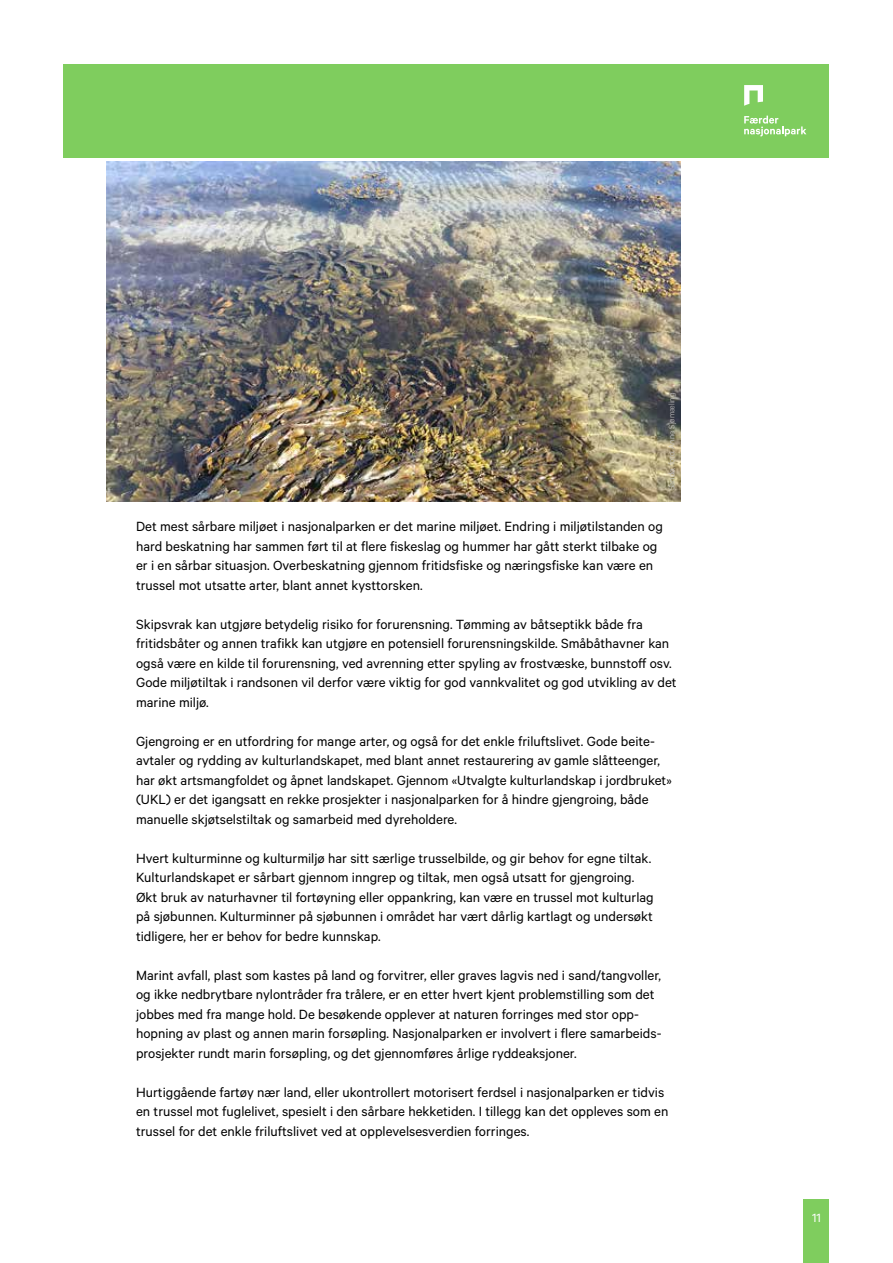
<style>
.page{position:relative;width:893px;height:1263px;background:#fff}
.page>*{position:absolute;margin:0;border:0;box-sizing:border-box;transform-origin:0 0}
.t1{font:15px/19.5px "Calibre";color:#000}
.t2{font:13.5px "Calibre";color:#fff}
.t3{font:300 9px "Calibre";color:#cecdcd}
</style>
<div class="page">
<div style="left:804px;top:1199px;width:25px;height:64px;background:#7fcd5e"></div>
<div style="left:64px;top:64px;width:765px;height:93px;background:#7fcd5e"></div>
<svg style="left:744px;top:116px;width:62px;height:20px"></svg>
<svg style="left:744px;top:85px;width:19px;height:21px"></svg>
<img style="left:106px;top:162px;width:574px;height:340px">
<p class="t3" style="left:666px;top:490px;width:99px;rotate:-90deg">Sandø, foto: Anne Sjømæling</p>
<p class="t1" style="left:136px;top:516px;width:528px">Det mest sårbare miljøet i nasjonalparken er det marine miljøet. Endring i miljøtilstanden og hard beskatning har sammen ført til at flere fiskeslag og hummer har gått sterkt tilbake og er i en sårbar situasjon. Overbeskatning gjennom fritidsfiske og næringsfiske kan være en trussel mot utsatte arter, blant annet kysttorsken.</p>
<p class="t1" style="left:136px;top:614px;width:542px">Skipsvrak kan utgjøre betydelig risiko for forurensning. Tømming av båtseptikk både fra fritidsbåter og annen trafikk kan utgjøre en potensiell forurensningskilde. Småbåthavner kan også være en kilde til forurensning, ved avrenning etter spyling av frostvæske, bunnstoff osv.<br>Gode miljøtiltak i randsonen vil derfor være viktig for god vannkvalitet og god utvikling av det marine miljø.</p>
<p class="t1" style="left:136px;top:731px;width:537px">Gjengroing er en utfordring for mange arter, og også for det enkle friluftslivet. Gode beite&shy;avtaler og rydding av kulturlandskapet, med blant annet restaurering av gamle slåtteenger, har økt artsmangfoldet og åpnet landskapet. Gjennom «Utvalgte kulturlandskap i jordbruket» (UKL) er det igangsatt en rekke prosjekter i nasjonalparken for å hindre gjengroing, både manuelle skjøtselstiltak og samarbeid med dyreholdere.</p>
<p class="t1" style="left:136px;top:848px;width:519px">Hvert kulturminne og kulturmiljø har sitt særlige trusselbilde, og gir behov for egne tiltak.<br>Kulturlandskapet er sårbart gjennom inngrep og tiltak, men også utsatt for gjengroing.<br>Økt bruk av naturhavner til fortøyning eller oppankring, kan være en trussel mot kulturlag på sjøbunnen. Kulturminner på sjøbunnen i området har vært dårlig kartlagt og undersøkt tidligere, her er behov for bedre kunnskap.</p>
<p class="t1" style="left:136px;top:965px;width:527px">Marint avfall, plast som kastes på land og forvitrer, eller graves lagvis ned i sand/tangvoller, og ikke nedbrytbare nylontråder fra trålere, er en etter hvert kjent problemstilling som det jobbes med fra mange hold. De besøkende opplever at naturen forringes med stor opp&shy;hopning av plast og annen marin forsøpling. Nasjonalparken er involvert i flere samarbeids&shy;prosjekter rundt marin forsøpling, og det gjennomføres årlige ryddeaksjoner.</p>
<p class="t1" style="left:136px;top:1082px;width:534px">Hurtiggående fartøy nær land, eller ukontrollert motorisert ferdsel i nasjonalparken er tidvis en trussel mot fuglelivet, spesielt i den sårbare hekketiden. I tillegg kan det oppleves som en trussel for det enkle friluftslivet ved at opplevelsesverdien forringes.</p>
<p class="t2" style="left:812px;top:1210px;width:10px">11</p>
</div>
